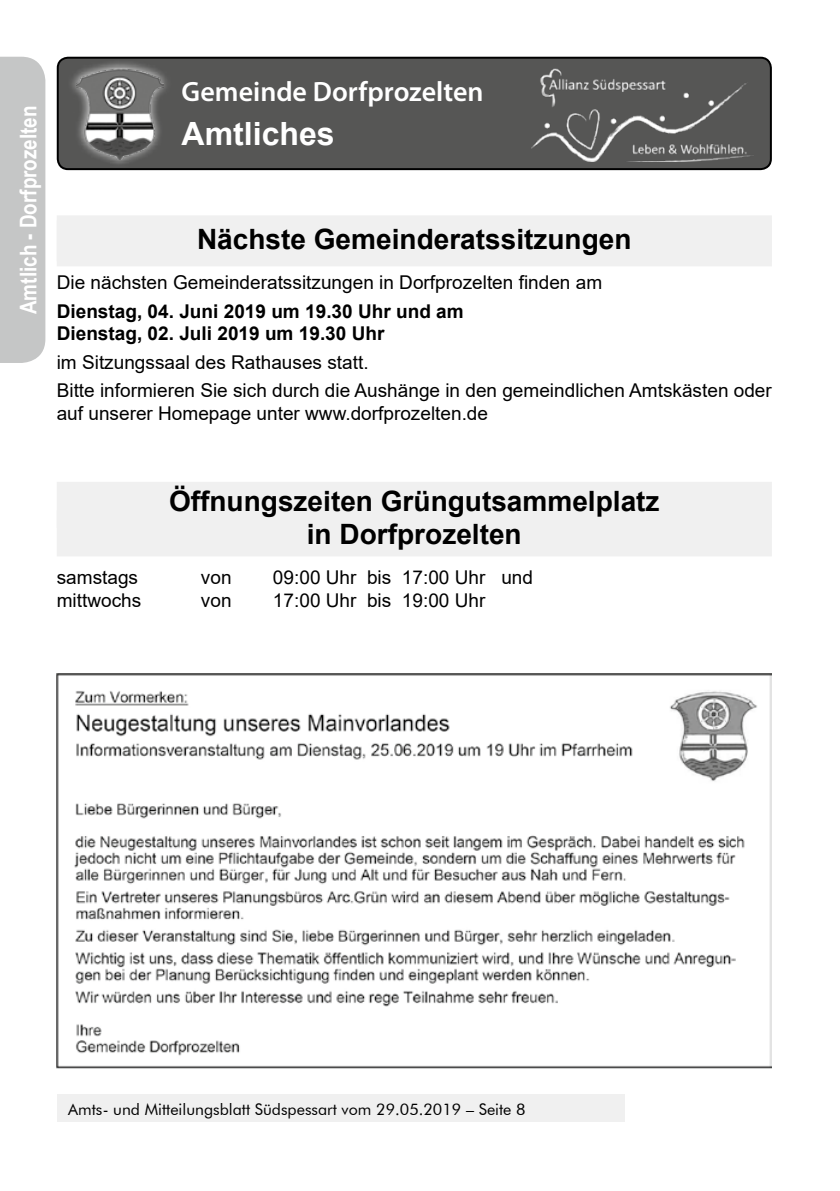
<style>
.page{position:relative;width:840px;height:1191px;background:#fff}
.page>*{position:absolute;margin:0;border:0;box-sizing:border-box;transform-origin:0 0}
.t1{font:700 32px "Arial";color:#fff}
.t2{font:700 28px/33.6px "Arial";color:#000;text-align:center}
.t3{font:600 28px "Myriad Pro";color:#fff}
.t4{font:700 23px "Arial Narrow";color:#fff}
.t5{font:19px/28.4px "Arial";color:#000}
.t6{font:700 19px/22.8px "Arial";color:#000}
.t7{font:16px "Futura BT";color:#000}
</style>
<div class="page">
<div style="left:57px;top:1095px;width:567px;height:27px;background:#f0f0f0"></div>
<div style="left:57px;top:220px;width:714px;height:46px;background:#f0f0f0"></div>
<div style="left:57px;top:215px;width:714px;height:46px;background:#f0f0f0"></div>
<div style="left:57px;top:482px;width:714px;height:46px;background:#f0f0f0"></div>
<div style="left:57px;top:510px;width:714px;height:46px;background:#f0f0f0"></div>
<div style="left:58px;top:58px;width:712px;height:111px;background:#565655;border-radius:10px"></div>
<div style="left:57px;top:57px;width:714px;height:113px;border:2px solid #000;border-radius:10px"></div>
<svg style="left:66px;top:59px;width:106px;height:110px"></svg>
<img style="left:76px;top:68px;width:87px;height:91px">
<img style="left:531px;top:68px;width:222px;height:93px">
<img style="left:57px;top:673px;width:713px;height:395px">
<div style="left:0;top:57px;width:45px;height:306px;background:#c5c6c6"></div>
<p class="t4" style="left:11px;top:314px;width:210px;rotate:-90deg">Amtlich - Dorfprozelten</p>
<h2 class="t3" style="left:181px;top:74px;width:303px">Gemeinde Dorfprozelten</h2>
<h1 class="t1" style="left:181px;top:111px;width:154px">Amtliches</h1>
<h2 class="t2" style="left:197px;top:223px;width:436px">Nächste Gemeinderatssitzungen</h2>
<p class="t5" style="left:57px;top:268px;width:546px">Die nächsten Gemeinderatssitzungen in Dorfprozelten finden am</p>
<p class="t6" style="left:57px;top:300px;width:408px">Dienstag, 04. Juni 2019 um 19.30 Uhr und am<br>Dienstag, 02. Juli 2019 um 19.30 Uhr</p>
<p class="t5" style="left:57px;top:348px;width:716px">im Sitzungssaal des Rathauses statt.<br>Bitte informieren Sie sich durch die Aushänge in den gemeindlichen Amtskästen oder</p>
<p class="t5" style="left:57px;top:399px;width:432px">auf unserer Homepage unter www.dorfprozelten.de</p>
<h2 class="t2" style="left:169px;top:484px;width:492px">Öffnungszeiten Grüngutsammelplatz in Dorfprozelten</h2>
<p class="t5" style="left:57px;top:563px;width:83px">samstags</p>
<p class="t5" style="left:201px;top:563px;width:32px">von</p>
<p class="t5" style="left:273px;top:563px;width:261px">09:00 Uhr bis 17:00 Uhr und</p>
<p class="t5" style="left:57px;top:586px;width:86px">mittwochs</p>
<p class="t5" style="left:201px;top:586px;width:32px">von</p>
<p class="t5" style="left:273px;top:586px;width:214px">17:00 Uhr bis 19:00 Uhr</p>
<p class="t7" style="left:68px;top:1099px;width:459px">Amts- und Mitteilungsblatt Südspessart vom 29.05.2019 – Seite 8</p>
</div>
